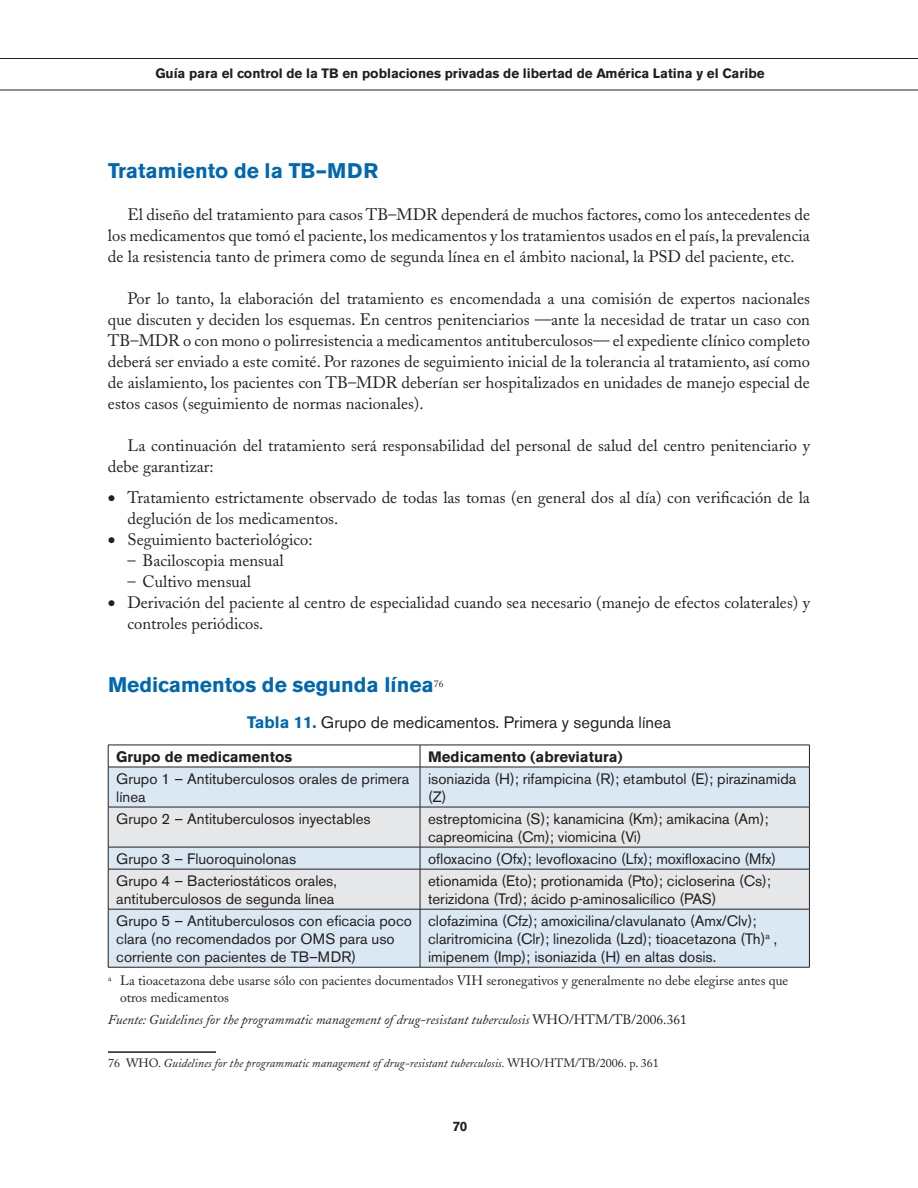
<style>
.page{position:relative;width:918px;height:1188px;background:#fff}
.page>*{position:absolute;margin:0;border:0;box-sizing:border-box;transform-origin:0 0}
.t1{font:700 21px "Akzidenz Grotesk BE";color:#0067b1}
.t2{font:16.5px/21px "Adobe Caslon";color:#231f20}
.t3{font:16.5px "Akzidenz Grotesk BE";color:#231f20}
.t4{font:15px/18px "Akzidenz Grotesk BE";color:#231f20}
.t5{font:700 15px "Akzidenz Grotesk BE";color:#231f20}
.t6{font:13.5px/16.5px "Adobe Caslon";color:#231f20}
.t7{font:italic 13.5px "Adobe Caslon";color:#231f20}
.t8{font:700 13.5px "Akzidenz Grotesk BE";color:#231f20}
.t9{font:italic 12px "Adobe Caslon";color:#231f20}
.s1{font-weight:700;color:#0067b1}
.s2{font-style:normal}
</style>
<div class="page">
<svg style="left:0;top:58px;width:918px;height:32px"></svg>
<div style="left:109px;top:768px;width:700px;height:199px;background:#d9e8f3"></div>
<svg style="left:109px;top:808px;width:700px;height:101px;background:#e0e4e7"></svg>
<hr style="left:108px;top:745px;width:312px;height:1px;background:#231f20">
<svg style="left:108px;top:745px;width:1px;height:22px"></svg>
<hr style="left:420px;top:745px;width:390px;height:1px;background:#231f20">
<svg style="left:420px;top:745px;width:1px;height:22px"></svg>
<svg style="left:809px;top:745px;width:1px;height:22px"></svg>
<hr style="left:108px;top:767px;width:312px;height:1px;background:#231f20">
<hr style="left:108px;top:767px;width:1px;height:40px;background:#231f20">
<hr style="left:420px;top:767px;width:390px;height:1px;background:#231f20">
<hr style="left:420px;top:767px;width:1px;height:40px;background:#231f20">
<hr style="left:809px;top:767px;width:1px;height:40px;background:#231f20">
<hr style="left:108px;top:807px;width:312px;height:1px;background:#231f20">
<hr style="left:108px;top:807px;width:1px;height:40px;background:#231f20">
<hr style="left:420px;top:807px;width:390px;height:1px;background:#231f20">
<hr style="left:420px;top:807px;width:1px;height:40px;background:#231f20">
<hr style="left:809px;top:807px;width:1px;height:40px;background:#231f20">
<hr style="left:108px;top:847px;width:312px;height:1px;background:#231f20">
<svg style="left:108px;top:847px;width:1px;height:22px"></svg>
<hr style="left:420px;top:847px;width:390px;height:1px;background:#231f20">
<svg style="left:420px;top:847px;width:1px;height:22px"></svg>
<svg style="left:809px;top:847px;width:1px;height:22px"></svg>
<hr style="left:108px;top:869px;width:312px;height:1px;background:#231f20">
<hr style="left:108px;top:869px;width:1px;height:40px;background:#231f20">
<hr style="left:420px;top:869px;width:390px;height:1px;background:#231f20">
<hr style="left:420px;top:869px;width:1px;height:40px;background:#231f20">
<hr style="left:809px;top:869px;width:1px;height:40px;background:#231f20">
<hr style="left:108px;top:909px;width:312px;height:1px;background:#231f20">
<hr style="left:108px;top:909px;width:1px;height:58px;background:#231f20">
<hr style="left:420px;top:909px;width:390px;height:1px;background:#231f20">
<hr style="left:420px;top:909px;width:1px;height:58px;background:#231f20">
<hr style="left:809px;top:909px;width:1px;height:58px;background:#231f20">
<hr style="left:108px;top:967px;width:312px;height:1px;background:#231f20">
<hr style="left:420px;top:967px;width:390px;height:1px;background:#231f20">
<hr style="left:108px;top:1051px;width:108px;height:2px;background:#231f20">
<p class="t8" style="left:155px;top:65px;width:611px">Guía para el control de la TB en poblaciones privadas de libertad de América Latina y el Caribe</p>
<p class="t1" style="left:108px;top:158px;width:272px">Tratamiento de la TB–MDR</p>
<p class="t2" style="left:108px;top:204px;width:704px;text-align:justify;text-indent:20px">El diseño del tratamiento para casos TB–MDR dependerá de muchos factores, como los antecedentes de los medicamentos que tomó el paciente, los medicamentos y los tratamientos usados en el país, la prevalencia de la resistencia tanto de primera como de segunda línea en el ámbito nacional, la PSD del paciente, etc.</p>
<p class="t2" style="left:108px;top:288px;width:704px;text-align:justify;text-indent:20px">Por lo tanto, la elaboración del tratamiento es encomendada a una comisión de expertos nacionales que discuten y deciden los esquemas. En centros penitenciarios —ante la necesidad de tratar un caso con TB–MDR o con mono o polirresistencia a medicamentos antituberculosos— el expediente clínico completo deberá ser enviado a este comité. Por razones de seguimiento inicial de la tolerancia al tratamiento, así como de aislamiento, los pacientes con TB–MDR deberían ser hospitalizados en unidades de manejo especial de estos casos (seguimiento de normas nacionales).</p>
<p class="t2" style="left:108px;top:435px;width:703px;text-indent:20px">La continuación del tratamiento será responsabilidad del personal de salud del centro penitenciario y debe garantizar:</p>
<p class="t2" style="left:128px;top:487px;width:684px;text-indent:-20px">• Tratamiento estrictamente observado de todas las tomas (en general dos al día) con verificación de la deglución de los medicamentos.</p>
<p class="t2" style="left:108px;top:529px;width:206px">• Seguimiento bacteriológico:</p>
<p class="t2" style="left:128px;top:550px;width:158px">– Baciloscopia mensual</p>
<p class="t2" style="left:128px;top:571px;width:125px">– Cultivo mensual</p>
<p class="t2" style="left:128px;top:592px;width:684px;text-indent:-20px">• Derivación del paciente al centro de especialidad cuando sea necesario (manejo de efectos colaterales) y controles periódicos.</p>
<p class="t1" style="left:108px;top:673px;width:337px">Medicamentos de segunda línea<sup>76</sup></p>
<p class="t3" style="left:247px;top:713px;width:425px"><span class="s1">Tabla 11.</span> Grupo de medicamentos. Primera y segunda línea</p>
<p class="t5" style="left:116px;top:748px;width:177px">Grupo de medicamentos</p>
<p class="t5" style="left:428px;top:748px;width:196px">Medicamento (abreviatura)</p>
<p class="t4" style="left:116px;top:769px;width:295px">Grupo 1 – Antituberculosos orales de primera línea</p>
<p class="t4" style="left:428px;top:769px;width:370px">isoniazida (H); rifampicina (R); etambutol (E); pirazinamida (Z)</p>
<p class="t4" style="left:116px;top:809px;width:256px">Grupo 2 – Antituberculosos inyectables</p>
<p class="t4" style="left:428px;top:809px;width:342px">estreptomicina (S); kanamicina (Km); amikacina (Am); capreomicina (Cm); viomicina (Vi)</p>
<p class="t4" style="left:116px;top:850px;width:182px">Grupo 3 – Fluoroquinolonas</p>
<p class="t4" style="left:428px;top:850px;width:349px">ofloxacino (Ofx); levofloxacino (Lfx); moxifloxacino (Mfx)</p>
<p class="t4" style="left:116px;top:872px;width:222px">Grupo 4 – Bacteriostáticos orales, antituberculosos de segunda línea</p>
<p class="t4" style="left:428px;top:872px;width:344px">etionamida (Eto); protionamida (Pto); cicloserina (Cs); terizidona (Trd); ácido p-aminosalicílico (PAS)</p>
<p class="t4" style="left:116px;top:912px;width:297px">Grupo 5 – Antituberculosos con eficacia poco clara (no recomendados por OMS para uso corriente con pacientes de TB–MDR)</p>
<p class="t4" style="left:428px;top:912px;width:351px">clofazimina (Cfz); amoxicilina/clavulanato (Amx/Clv); claritromicina (Clr); linezolida (Lzd); tioacetazona (Th)<sup>a</sup> , imipenem (Imp); isoniazida (H) en altas dosis.</p>
<p class="t6" style="left:120px;top:973px;width:670px;text-indent:-12px"><sup>a</sup> La tioacetazona debe usarse sólo con pacientes documentados VIH seronegativos y generalmente no debe elegirse antes que otros medicamentos</p>
<p class="t7" style="left:108px;top:1012px;width:580px">Fuente: Guidelines for the programmatic management of drug-resistant tuberculosis <span class="s2">WHO/HTM/TB/2006.361</span></p>
<p class="t9" style="left:108px;top:1056px;width:552px"><span class="s2">76 WHO.</span> Guidelines for the programmatic management of drug-resistant tuberculosis. <span class="s2">WHO/HTM/TB/2006. p. 361</span></p>
<p class="t8" style="left:453px;top:1118px;width:16px">70</p>
</div>
